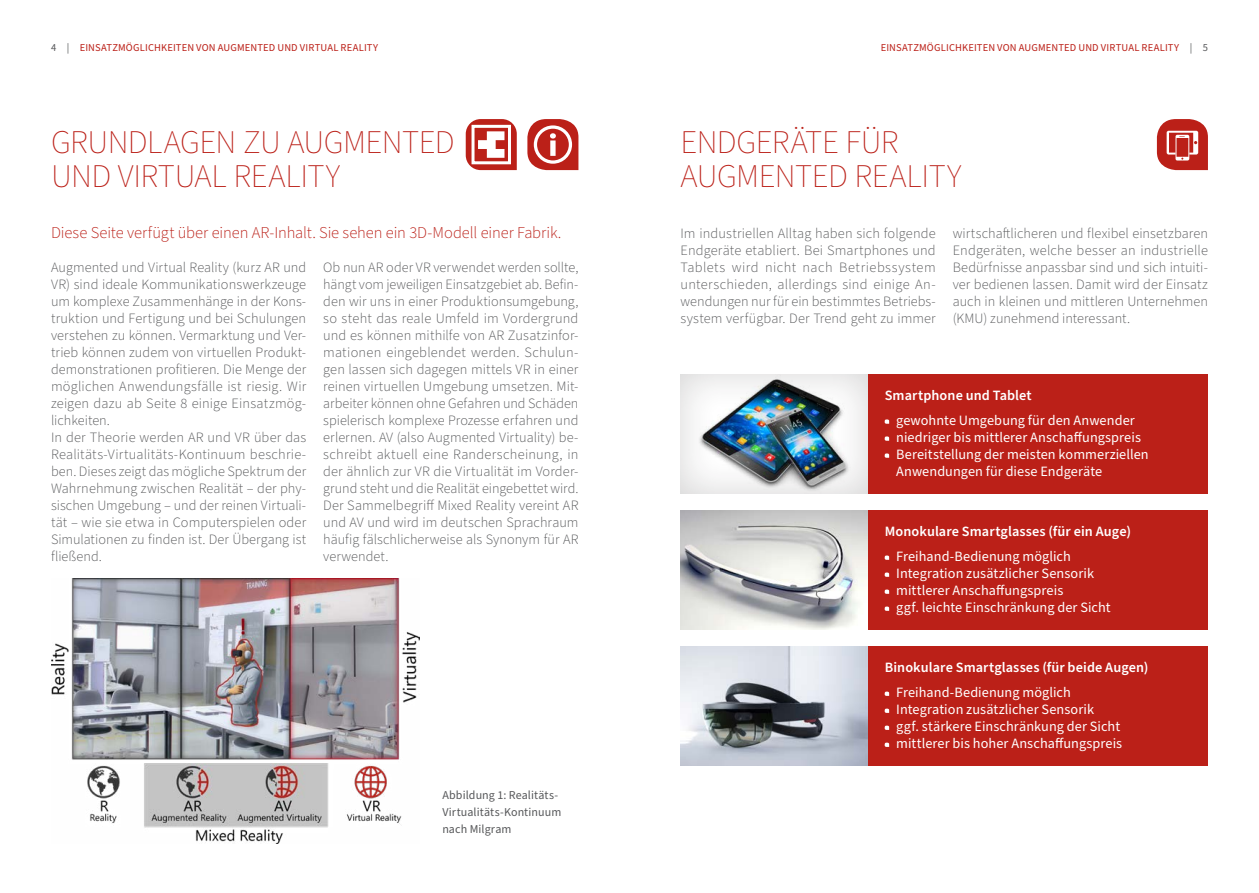
<style>
.page{position:relative;width:1259px;height:893px;background:#fff}
.page>*{position:absolute;margin:0;border:0;box-sizing:border-box;transform-origin:0 0}
.t1{font:200 33px/34px "Source Sans Pro";letter-spacing:-.015em;color:#bb2018}
.t2{font:300 16.5px "Source Sans Pro";letter-spacing:-.005em;color:#bb2018}
.t3{font:300 14.25px/17px "Source Sans Pro";letter-spacing:.005em;color:#57585a;text-align:justify}
.t4{font:14.25px/17px "Source Sans Pro";letter-spacing:.005em;color:#fff}
.t5{font:600 14.25px "Source Sans Pro";letter-spacing:.005em;color:#fff}
.t6{font:12px/17px "Source Sans Pro";letter-spacing:.01em;color:#57585a}
.t7{font:10.5px "Source Sans Pro";letter-spacing:.015em;color:#bb2018}
.s1{color:#57585a}
</style>
<div class="page">
<div style="left:867px;top:374px;width:341px;height:119px;background:#bb2018"></div>
<svg style="left:884px;top:419px;width:5px;height:5px"></svg>
<svg style="left:884px;top:436px;width:5px;height:5px"></svg>
<svg style="left:884px;top:453px;width:5px;height:5px"></svg>
<div style="left:867px;top:510px;width:341px;height:119px;background:#bb2018"></div>
<svg style="left:884px;top:556px;width:5px;height:4px"></svg>
<svg style="left:884px;top:573px;width:5px;height:4px"></svg>
<svg style="left:884px;top:590px;width:5px;height:4px"></svg>
<svg style="left:884px;top:607px;width:5px;height:4px"></svg>
<div style="left:867px;top:646px;width:341px;height:119px;background:#bb2018"></div>
<svg style="left:884px;top:692px;width:5px;height:4px"></svg>
<svg style="left:884px;top:709px;width:5px;height:4px"></svg>
<svg style="left:884px;top:726px;width:5px;height:4px"></svg>
<svg style="left:884px;top:743px;width:5px;height:4px"></svg>
<img style="left:680px;top:510px;width:187px;height:119px">
<img style="left:680px;top:646px;width:187px;height:119px">
<svg style="left:527px;top:119px;width:51px;height:51px"></svg>
<svg style="left:1157px;top:119px;width:51px;height:51px"></svg>
<div style="left:679px;top:373px;width:189px;height:121px;background:#231f20;opacity:.2"></div>
<svg style="left:466px;top:119px;width:51px;height:51px"></svg>
<img style="left:51px;top:578px;width:368px;height:265px">
<p class="t7" style="left:51px;top:41px;width:329px"><span class="s1">4 |</span> EINSATZMÖGLICHKEITEN VON AUGMENTED UND VIRTUAL REALITY</p>
<p class="t7" style="left:881px;top:41px;width:329px">EINSATZMÖGLICHKEITEN VON AUGMENTED UND VIRTUAL REALITY <span class="s1">| 5</span></p>
<h1 class="t1" style="left:51px;top:126px;width:405px">GRUNDLAGEN ZU AUGMENTED<br>UND VIRTUAL REALITY</h1>
<p class="t2" style="left:51px;top:222px;width:512px">Diese Seite verfügt über einen AR-Inhalt. Sie sehen ein 3D-Modell einer Fabrik.</p>
<p class="t3" style="left:51px;top:259px;width:257px;text-align:left">Augmented und Virtual Reality (kurz AR und VR) sind ideale Kommunikationswerkzeuge um komplexe Zusammenhänge in der Kons&shy;truktion und Fertigung und bei Schulungen verstehen zu können. Vermarktung und Ver&shy;trieb können zudem von virtuellen Produkt&shy;demonstrationen profitieren. Die Menge der möglichen Anwendungsfälle ist riesig. Wir zeigen dazu ab Seite 8 einige Einsatzmög&shy;lichkeiten.<br>In der Theorie werden AR und VR über das Realitäts-Virtualitäts-Kontinuum beschrie&shy;ben. Dieses zeigt das mögliche Spektrum der Wahrnehmung zwischen Realität – der phy&shy;sischen Umgebung – und der reinen Virtuali&shy;tät – wie sie etwa in Computerspielen oder Simulationen zu finden ist. Der Übergang ist fließend.</p>
<p class="t3" style="left:323px;top:259px;width:257px">Ob nun AR oder VR verwendet werden sollte, hängt vom jeweiligen Einsatzgebiet ab. Befin&shy;den wir uns in einer Produktionsumgebung, so steht das reale Umfeld im Vordergrund und es können mithilfe von AR Zusatzinfor&shy;mationen eingeblendet werden. Schulun&shy;gen lassen sich dagegen mittels VR in einer reinen virtuellen Umgebung umsetzen. Mit&shy;arbeiter können ohne Gefahren und Schäden spielerisch komplexe Prozesse erfahren und erlernen. AV (also Augmented Virtuality) be&shy;schreibt aktuell eine Randerscheinung, in der ähnlich zur VR die Virtualität im Vorder&shy;grund steht und die Realität eingebettet wird.<br>Der Sammelbegriff Mixed Reality vereint AR und AV und wird im deutschen Sprachraum häufig fälschlicherweise als Synonym für AR verwendet.</p>
<p class="t6" style="left:442px;top:787px;width:121px">Abbildung 1: Realitäts-<br>Virtualitäts-Kontinuum nach Milgram</p>
<h1 class="t1" style="left:680px;top:126px;width:282px">ENDGERÄTE FÜR<br>AUGMENTED REALITY</h1>
<p class="t3" style="left:680px;top:225px;width:257px">Im industriellen Alltag haben sich folgende Endgeräte etabliert. Bei Smartphones und Tablets wird nicht nach Betriebssystem unterschieden, allerdings sind einige An&shy;wendungen nur für ein bestimmtes Betriebs&shy;system verfügbar. Der Trend geht zu immer</p>
<p class="t3" style="left:952px;top:225px;width:257px">wirtschaftlicheren und flexibel einsetzbaren Endgeräten, welche besser an industrielle Bedürfnisse anpassbar sind und sich intuiti&shy;ver bedienen lassen. Damit wird der Einsatz auch in kleinen und mittleren Unternehmen (KMU) zunehmend interessant.</p>
<p class="t5" style="left:884px;top:385px;width:149px">Smartphone und Tablet</p>
<p class="t4" style="left:896px;top:412px;width:254px">gewohnte Umgebung für den Anwender niedriger bis mittlerer Anschaffungspreis Bereitstellung der meisten kommerziellen Anwendungen für diese Endgeräte</p>
<p class="t5" style="left:884px;top:521px;width:248px">Monokulare Smartglasses (für ein Auge)</p>
<p class="t4" style="left:896px;top:549px;width:216px">Freihand-Bedienung möglich Integration zusätzlicher Sensorik mittlerer Anschaffungspreis<br>ggf. leichte Einschränkung der Sicht</p>
<p class="t5" style="left:884px;top:658px;width:265px">Binokulare Smartglasses (für beide Augen)</p>
<p class="t4" style="left:896px;top:685px;width:227px">Freihand-Bedienung möglich Integration zusätzlicher Sensorik<br>ggf. stärkere Einschränkung der Sicht mittlerer bis hoher Anschaffungspreis</p>
</div>
